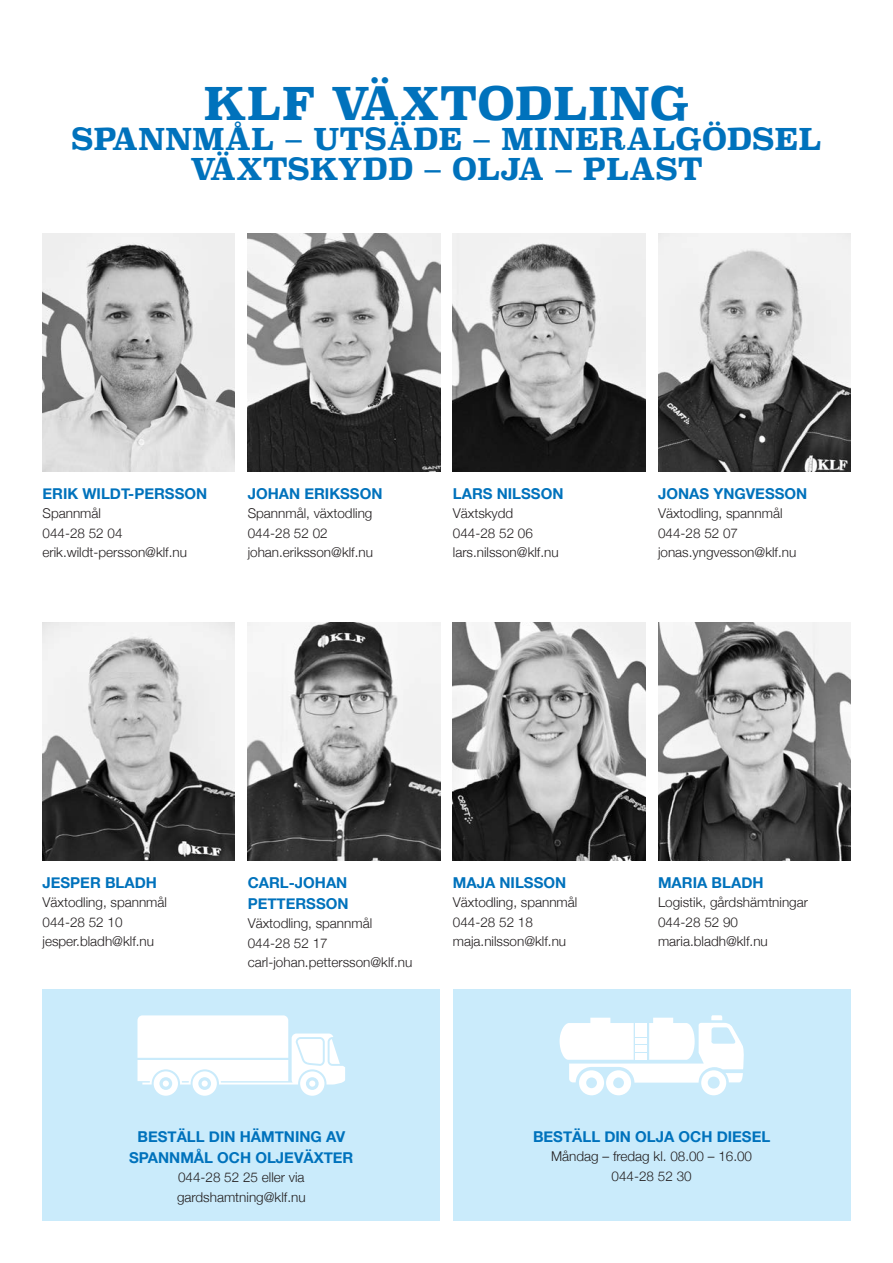
<style>
.page{position:relative;width:893px;height:1263px;background:#fff}
.page>*{position:absolute;margin:0;border:0;box-sizing:border-box;transform-origin:0 0}
.t1{font:700 45px "Superclarendon";color:#0072bc}
.t2{font:700 30px/30px "Superclarendon";color:#0072bc;text-align:center}
.t3{font:700 15px/21px "Helvetica Neue";color:#0072bc}
.t4{font:300 13.5px/19.5px "Helvetica Neue";color:#231f20}
</style>
<div class="page">
<img style="left:43px;top:233px;width:192px;height:238px">
<img style="left:43px;top:622px;width:192px;height:238px">
<img style="left:248px;top:233px;width:192px;height:238px">
<img style="left:453px;top:233px;width:192px;height:238px">
<img style="left:658px;top:233px;width:192px;height:238px">
<img style="left:658px;top:622px;width:192px;height:238px">
<img style="left:453px;top:622px;width:192px;height:238px">
<img style="left:248px;top:622px;width:192px;height:238px">
<div style="left:43px;top:989px;width:397px;height:231px;background:#caebfb"></div>
<div style="left:453px;top:989px;width:397px;height:231px;background:#caebfb"></div>
<svg style="left:137px;top:1015px;width:208px;height:81px"></svg>
<svg style="left:560px;top:1015px;width:184px;height:80px"></svg>
<h1 class="t1" style="left:204px;top:70px;width:487px">KLF VÄXTODLING</h1>
<h2 class="t2" style="left:71px;top:125px;width:752px">SPANNMÅL – UTSÄDE – MINERALGÖDSEL<br>VÄXTSKYDD – OLJA – PLAST</h2>
<p class="t3" style="left:43px;top:483px;width:166px">ERIK WILDT-PERSSON</p>
<p class="t4" style="left:43px;top:502px;width:146px">Spannmål<br>044-28 52 04 erik.wildt-persson@klf.nu</p>
<p class="t3" style="left:248px;top:483px;width:136px">JOHAN ERIKSSON</p>
<p class="t4" style="left:248px;top:502px;width:127px">Spannmål, växtodling<br>044-28 52 02 johan.eriksson@klf.nu</p>
<p class="t3" style="left:453px;top:483px;width:112px">LARS NILSSON</p>
<p class="t4" style="left:453px;top:502px;width:107px">Växtskydd<br>044-28 52 06 lars.nilsson@klf.nu</p>
<p class="t3" style="left:658px;top:483px;width:151px">JONAS YNGVESSON</p>
<p class="t4" style="left:658px;top:502px;width:140px">Växtodling, spannmål<br>044-28 52 07 jonas.yngvesson@klf.nu</p>
<p class="t3" style="left:43px;top:872px;width:116px">JESPER BLADH</p>
<p class="t4" style="left:43px;top:892px;width:126px">Växtodling, spannmål<br>044-28 52 10 jesper.bladh@klf.nu</p>
<p class="t3" style="left:248px;top:872px;width:102px">CARL-JOHAN<br>PETTERSSON</p>
<p class="t4" style="left:248px;top:913px;width:166px">Växtodling, spannmål<br>044-28 52 17 carl-johan.pettersson@klf.nu</p>
<p class="t3" style="left:453px;top:872px;width:115px">MAJA NILSSON</p>
<p class="t4" style="left:453px;top:892px;width:126px">Växtodling, spannmål<br>044-28 52 18 maja.nilsson@klf.nu</p>
<p class="t3" style="left:658px;top:872px;width:107px">MARIA BLADH</p>
<p class="t4" style="left:658px;top:892px;width:152px">Logistik, gårdshämtningar<br>044-28 52 90 maria.bladh@klf.nu</p>
<p class="t3" style="left:129px;top:1126px;width:226px;text-align:center">BESTÄLL DIN HÄMTNING AV<br>SPANNMÅL OCH OLJEVÄXTER</p>
<p class="t4" style="left:177px;top:1166px;width:130px">044-28 52 25 eller via gardshamtning@klf.nu</p>
<p class="t3" style="left:533px;top:1126px;width:239px">BESTÄLL DIN OLJA OCH DIESEL</p>
<p class="t4" style="left:551px;top:1145px;width:202px;text-align:center">Måndag – fredag kl. 08.00 – 16.00<br>044-28 52 30</p>
</div>
